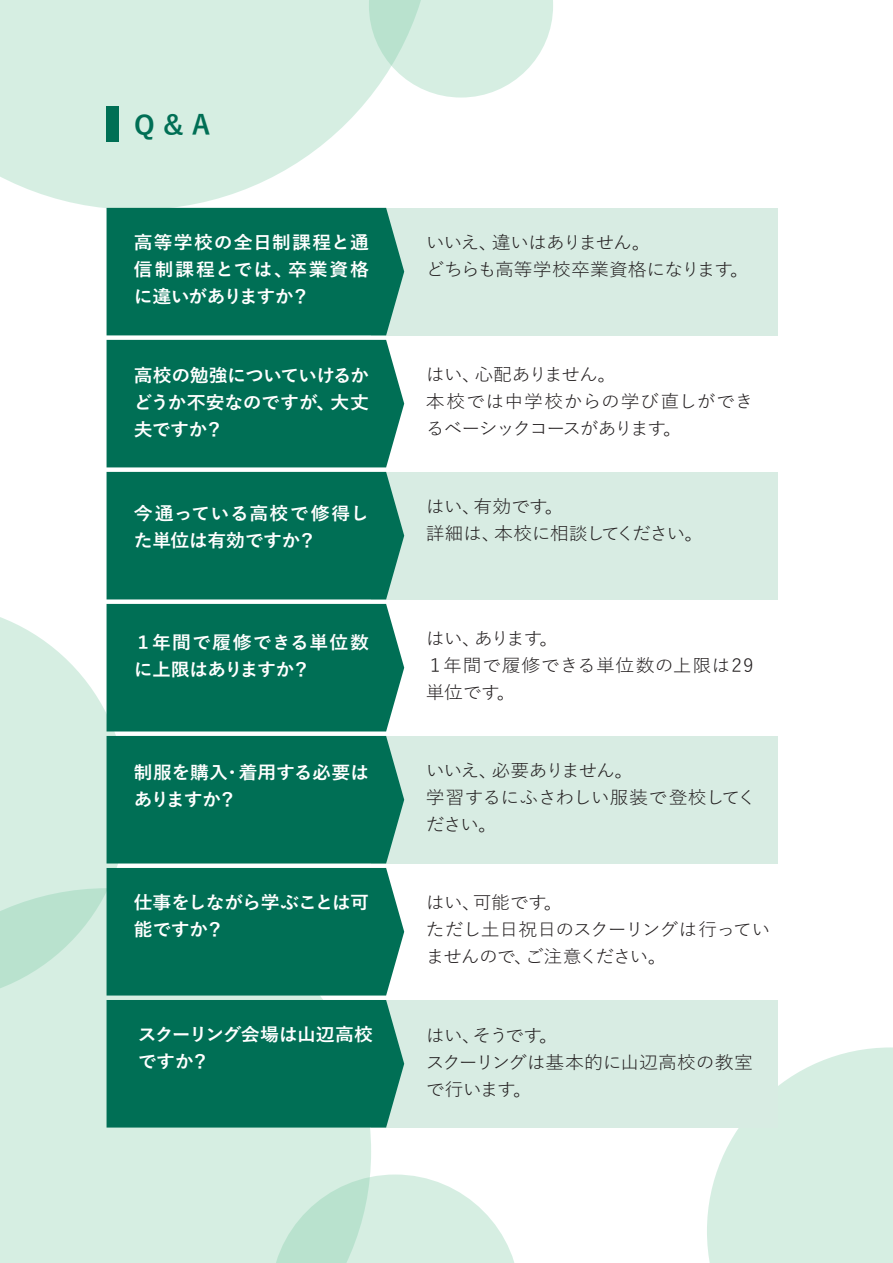
<style>
.page{position:relative;width:893px;height:1263px;background:#fff}
.page>*{position:absolute;margin:0;border:0;box-sizing:border-box;transform-origin:0 0}
.t1{font:700 27px "Yu Gothic";color:#006f55}
.t2{font:18px/27px "Yu Gothic";letter-spacing:-.04em;color:#231f20;scale:1.05 1}
.t3{font:700 18px/27px "Yu Gothic";letter-spacing:-.02em;color:#fff;scale:1.05 1}
.t4{font:18px/27px "Yu Gothic";letter-spacing:-.06em;color:#231f20;scale:1.05 1}
.t5{font:18px/27px "Yu Gothic";color:#231f20;scale:1.05 1}
.t6{font:700 18px/27px "Yu Gothic";letter-spacing:.005em;color:#fff;scale:1.05 1}
</style>
<div class="page">
<svg style="left:0;top:0;width:386px;height:210px;fill:#d6eee2"></svg>
<div style="left:0;top:1001px;width:371px;height:262px;background:#d6eee2"></div>
<svg style="left:0;top:604px;width:107px;height:397px;fill:#d6eee2"></svg>
<svg style="left:270px;top:1174px;width:244px;height:89px"></svg>
<svg style="left:369px;top:0;width:184px;height:98px"></svg>
<svg style="left:707px;top:1047px;width:186px;height:216px"></svg>
<div style="left:372px;top:208px;width:406px;height:127px;background:#d8ece3"></div>
<div style="left:372px;top:472px;width:406px;height:127px;background:#d8ece3"></div>
<div style="left:372px;top:736px;width:406px;height:127px;background:#d8ece3"></div>
<div style="left:372px;top:1000px;width:406px;height:127px;background:#d8ece3"></div>
<div style="left:107px;top:208px;width:297px;height:919px;background:#006f55"></div>
<div style="left:107px;top:106px;width:12px;height:36px;background:#006f55"></div>
<h1 class="t1" style="left:134px;top:110px;width:78px">Q &amp; A</h1>
<p class="t3" style="left:134px;top:230px;width:225px;text-align:justify">高等学校の全日制課程と通信制課程とでは、卒業資格に違いがありますか？</p>
<p class="t2" style="left:426px;top:227px;width:309px">いいえ、違いはありません。<br>どちらも高等学校卒業資格になります。</p>
<p class="t3" style="left:134px;top:362px;width:225px;text-align:justify">高校の勉強についていけるかどうか不安なのですが、大丈夫ですか？</p>
<p class="t6" style="left:134px;top:500px;width:225px">今通っている高校で修得した単位は有効ですか？</p>
<p class="t3" style="left:134px;top:629px;width:225px">１年間で履修できる単位数に上限はありますか？</p>
<p class="t3" style="left:134px;top:759px;width:225px">制服を購入・着用する必要はありますか？</p>
<p class="t3" style="left:134px;top:890px;width:225px">仕事をしながら学ぶことは可能ですか？</p>
<p class="t3" style="left:138px;top:1022px;width:225px">スクーリング会場は山辺高校ですか？</p>
<p class="t2" style="left:426px;top:359px;width:314px">はい、心配ありません。<br>本校では中学校からの学び直しができるベーシックコースがあります。</p>
<p class="t2" style="left:426px;top:491px;width:266px">はい、有効です。<br>詳細は、本校に相談してください。</p>
<p class="t5" style="left:426px;top:623px;width:314px">はい、あります。<br>１年間で履修できる単位数の上限は29単位です。</p>
<p class="t4" style="left:426px;top:755px;width:316px">いいえ、必要ありません。<br>学習するにふさわしい服装で登校してください。</p>
<p class="t2" style="left:426px;top:887px;width:330px">はい、可能です。<br>ただし土日祝日のスクーリングは行っていませんので、ご注意ください。</p>
<p class="t2" style="left:426px;top:1019px;width:313px">はい、そうです。<br>スクーリングは基本的に山辺高校の教室で行います。</p>
</div>
